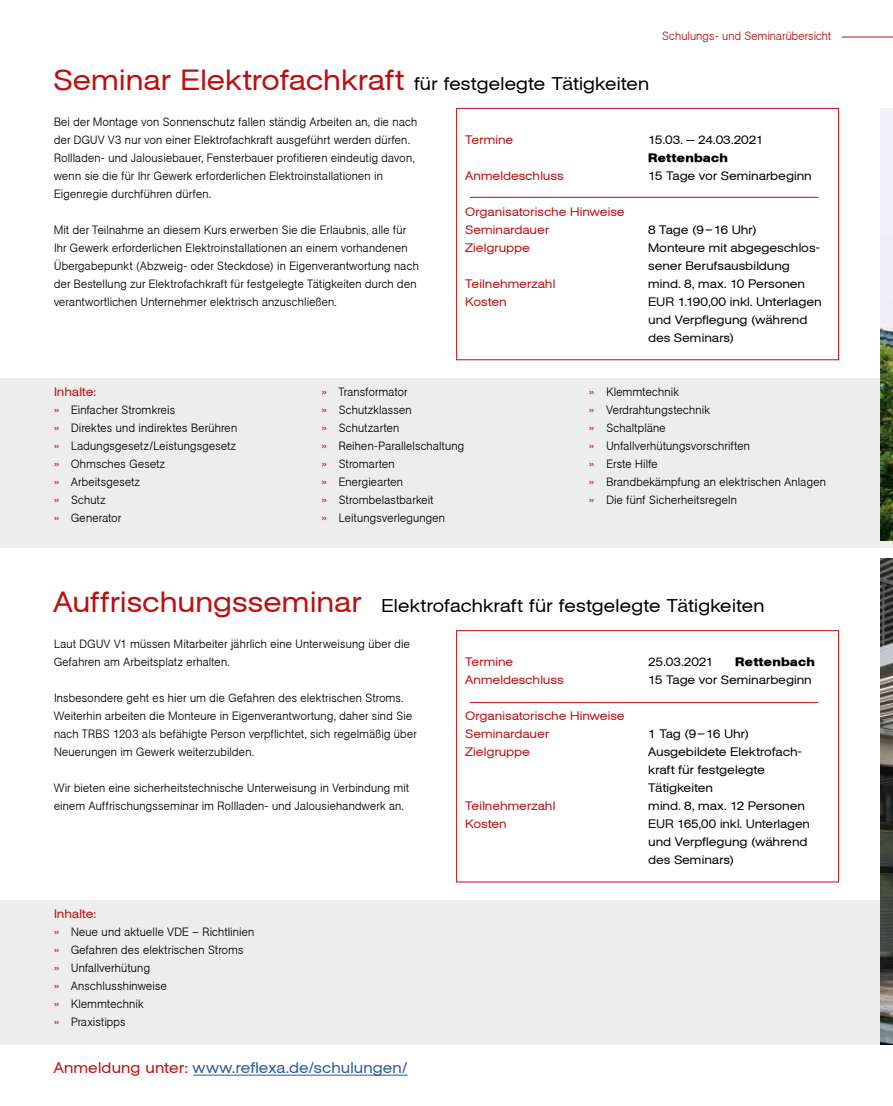
<style>
.page{position:relative;width:893px;height:1106px;background:#fff}
.page>*{position:absolute;margin:0;border:0;box-sizing:border-box;transform-origin:0 0}
.t1{font:18px "Agba Extended Normal";letter-spacing:.02em;color:#000}
.t2{font:15px "Agba Extended Normal";letter-spacing:.025em;color:#275b9b}
.t3{font:700 12px/18px "Agba Small";letter-spacing:.01em;color:#000}
.t4{font:12px/18px "Agba Extended Normal";letter-spacing:.02em;color:#000}
.t5{font:12px/18px "Agba Extended Normal";letter-spacing:.02em;color:#c00d0e}
.t6{font:700 12px "Agba Small";color:#c00d0e}
.t7{font:700 12px "Agba Extended";letter-spacing:.04em;color:#000}
.s1{font-size:28.5px;color:#c00d0e}
.s2{color:#c00d0e}
</style>
<div class="page">
<hr style="left:842px;top:37px;width:51px;height:1px;background:#c00d0e">
<div style="left:0;top:378px;width:893px;height:169px;background:#ededed"></div>
<div style="left:456px;top:108px;width:383px;height:252px;border:1px solid #c00d0e"></div>
<hr style="left:470px;top:197px;width:348px;height:1px;background:#c00d0e">
<div style="left:0;top:900px;width:893px;height:144px;background:#ededed"></div>
<div style="left:456px;top:630px;width:383px;height:252px;border:1px solid #c00d0e"></div>
<hr style="left:470px;top:702px;width:348px;height:1px;background:#c00d0e">
<hr style="left:193px;top:1074px;width:215px;height:1px;background:#275b9b">
<img style="left:880px;top:108px;width:13px;height:432px">
<img style="left:880px;top:558px;width:13px;height:486px">
<h1 class="t1" style="left:54px;top:73px;width:597px"><span class="s1">Seminar Elektrofachkraft</span> für festgelegte Tätigkeiten</h1>
<p class="t6" style="left:662px;top:29px;width:171px">Schulungs- und Seminarübersicht</p>
<p class="t3" style="left:54px;top:113px;width:365px">Bei der Montage von Sonnenschutz fallen ständig Arbeiten an, die nach der DGUV V3 nur von einer Elektrofachkraft ausgeführt werden dürfen.<br>Rollladen- und Jalousiebauer, Fensterbauer profitieren eindeutig davon, wenn sie die für Ihr Gewerk erforderlichen Elektroinstallationen in Eigenregie durchführen dürfen.</p>
<p class="t3" style="left:54px;top:221px;width:366px">Mit der Teilnahme an diesem Kurs erwerben Sie die Erlaubnis, alle für Ihr Gewerk erforderlichen Elektroinstallationen an einem vorhandenen Übergabepunkt (Abzweig- oder Steckdose) in Eigenverantwortung nach der Bestellung zur Elektrofachkraft für festgelegte Tätigkeiten durch den verantwortlichen Unternehmer elektrisch anzuschließen.</p>
<p class="t5" style="left:465px;top:131px;width:49px">Termine</p>
<p class="t4" style="left:648px;top:131px;width:116px">15.03. — 24.03.2021</p>
<p class="t7" style="left:648px;top:151px;width:81px">Rettenbach</p>
<p class="t5" style="left:465px;top:167px;width:100px">Anmeldeschluss</p>
<p class="t4" style="left:648px;top:167px;width:165px">15 Tage vor Seminarbeginn</p>
<p class="t5" style="left:465px;top:203px;width:161px">Organisatorische Hinweise<br>Seminardauer</p>
<p class="t4" style="left:648px;top:221px;width:110px">8 Tage (9–16 Uhr)</p>
<p class="t5" style="left:465px;top:239px;width:66px">Zielgruppe</p>
<p class="t4" style="left:648px;top:239px;width:173px">Monteure mit abgegeschlos&shy;sener Berufsausbildung</p>
<p class="t5" style="left:465px;top:275px;width:91px">Teilnehmerzahl</p>
<p class="t4" style="left:648px;top:275px;width:158px">mind. 8, max. 10 Personen</p>
<p class="t5" style="left:465px;top:293px;width:43px">Kosten</p>
<p class="t4" style="left:648px;top:293px;width:175px">EUR 1.190,00 inkl. Unterlagen und Verpflegung (während des Seminars)</p>
<p class="t5" style="left:54px;top:383px;width:44px">Inhalte:</p>
<p class="t3" style="left:54px;top:401px;width:185px"><span class="s2">»</span> Einfacher Stromkreis<br><span class="s2">»</span> Direktes und indirektes Berühren <span class="s2">»</span> Ladungsgesetz/Leistungsgesetz <span class="s2">»</span> Ohmsches Gesetz<br><span class="s2">»</span> Arbeitsgesetz<br><span class="s2">»</span> Schutz<br><span class="s2">»</span> Generator</p>
<p class="t3" style="left:322px;top:383px;width:144px"><span class="s2">»</span> Transformator<br><span class="s2">»</span> Schutzklassen<br><span class="s2">»</span> Schutzarten<br><span class="s2">»</span> Reihen-Parallelschaltung <span class="s2">»</span> Stromarten<br><span class="s2">»</span> Energiearten<br><span class="s2">»</span> Strombelastbarkeit<br><span class="s2">»</span> Leitungsverlegungen</p>
<p class="t3" style="left:589px;top:383px;width:238px"><span class="s2">»</span> Klemmtechnik<br><span class="s2">»</span> Verdrahtungstechnik<br><span class="s2">»</span> Schaltpläne<br><span class="s2">»</span> Unfallverhütungsvorschriften<br><span class="s2">»</span> Erste Hilfe<br><span class="s2">»</span> Brandbekämpfung an elektrischen Anlagen <span class="s2">»</span> Die fünf Sicherheitsregeln</p>
<h1 class="t1" style="left:54px;top:595px;width:712px"><span class="s1">Auffrischungsseminar</span> Elektrofachkraft für festgelegte Tätigkeiten</h1>
<p class="t3" style="left:54px;top:635px;width:358px">Laut DGUV V1 müssen Mitarbeiter jährlich eine Unterweisung über die<br>Gefahren am Arbeitsplatz erhalten.</p>
<p class="t3" style="left:54px;top:689px;width:364px">Insbesondere geht es hier um die Gefahren des elektrischen Stroms.<br>Weiterhin arbeiten die Monteure in Eigenverantwortung, daher sind Sie nach TRBS 1203 als befähigte Person verpflichtet, sich regelmäßig über Neuerungen im Gewerk weiterzubilden.</p>
<p class="t3" style="left:54px;top:779px;width:357px">Wir bieten eine sicherheitstechnische Unterweisung in Verbindung mit einem Auffrischungsseminar im Rollladen- und Jalousiehandwerk an.</p>
<p class="t5" style="left:54px;top:905px;width:44px">Inhalte:</p>
<p class="t3" style="left:54px;top:923px;width:202px"><span class="s2">»</span> Neue und aktuelle VDE – Richtlinien <span class="s2">»</span> Gefahren des elektrischen Stroms<br><span class="s2">»</span> Unfallverhütung<br><span class="s2">»</span> Anschlusshinweise<br><span class="s2">»</span> Klemmtechnik<br><span class="s2">»</span> Praxistipps</p>
<p class="t2" style="left:54px;top:1059px;width:355px"><span class="s2">Anmeldung unter:</span> www.reflexa.de/schulungen/</p>
<p class="t5" style="left:465px;top:653px;width:49px">Termine</p>
<p class="t4" style="left:648px;top:653px;width:66px">25.03.2021</p>
<p class="t7" style="left:735px;top:655px;width:81px">Rettenbach</p>
<p class="t5" style="left:465px;top:671px;width:100px">Anmeldeschluss</p>
<p class="t4" style="left:648px;top:671px;width:165px">15 Tage vor Seminarbeginn</p>
<p class="t5" style="left:465px;top:707px;width:161px">Organisatorische Hinweise<br>Seminardauer</p>
<p class="t4" style="left:648px;top:725px;width:102px">1 Tag (9–16 Uhr)</p>
<p class="t5" style="left:465px;top:743px;width:66px">Zielgruppe</p>
<p class="t4" style="left:648px;top:743px;width:155px">Ausgebildete Elektrofach&shy;kraft für festgelegte<br>Tätigkeiten</p>
<p class="t5" style="left:465px;top:797px;width:91px">Teilnehmerzahl</p>
<p class="t4" style="left:648px;top:797px;width:158px">mind. 8, max. 12 Personen</p>
<p class="t5" style="left:465px;top:815px;width:43px">Kosten</p>
<p class="t4" style="left:648px;top:815px;width:163px">EUR 165,00 inkl. Unterlagen und Verpflegung (während des Seminars)</p>
</div>
